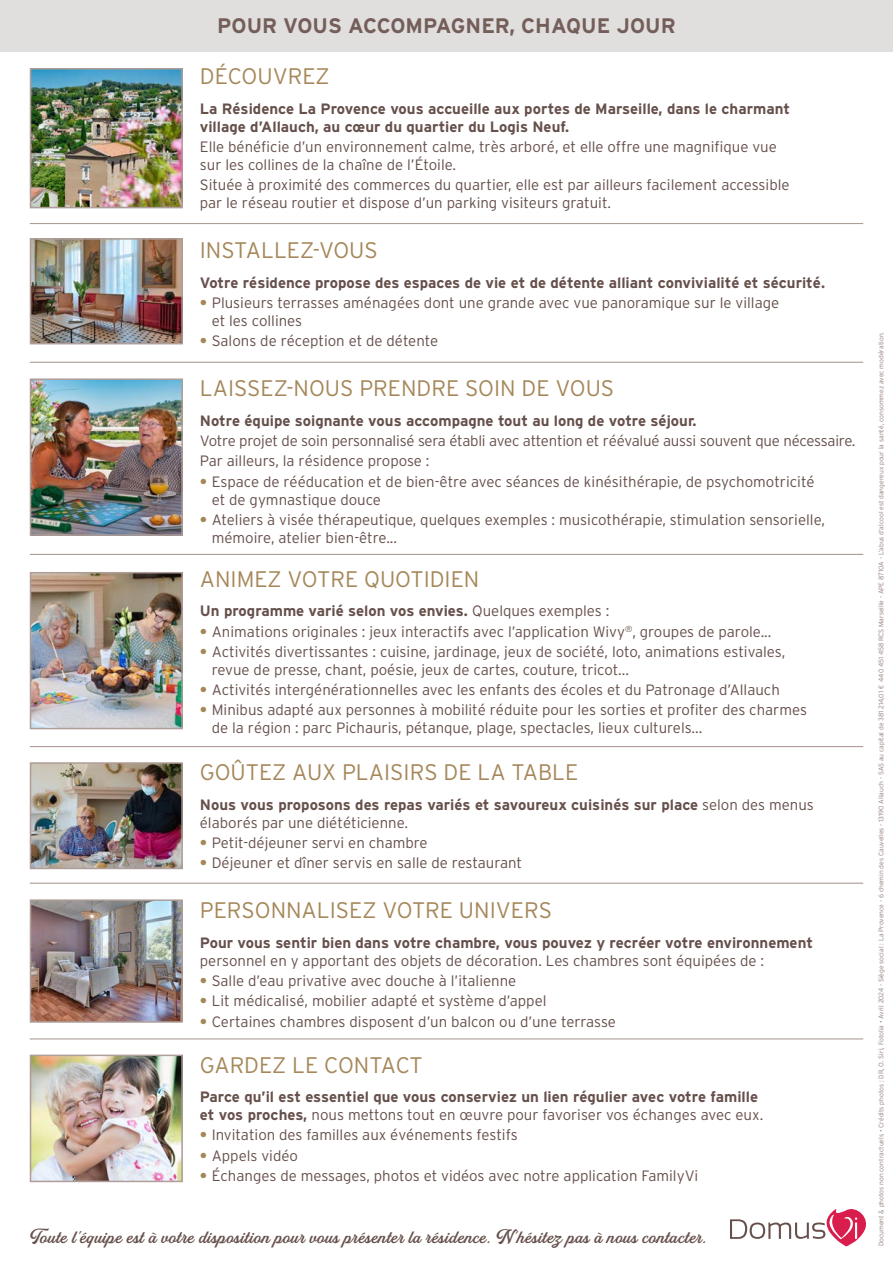
<style>
.page{position:relative;width:893px;height:1263px;background:#fff}
.page>*{position:absolute;margin:0;border:0;box-sizing:border-box;transform-origin:0 0}
.t1{font:300 22.5px "Interstate";color:#a58759}
.t2{font:700 21px "Interstate";color:#745e59}
.t3{font:19.5px "Golden Hills DEMO Regular";letter-spacing:.02em;color:#66504b}
.t4{font:300 15px/18px "Interstate";color:#66504b}
.t5{font:700 15px/18px "Interstate";color:#66504b}
.t6{font:300 6.75px "Interstate";color:#917d78}
.s1{font-weight:700;color:#a58759}
.s2{font-weight:300}
</style>
<div class="page">
<img style="left:33px;top:241px;width:147px;height:100px">
<div style="left:30px;top:238px;width:153px;height:106px;border:2px solid #ae9d98"></div>
<img style="left:33px;top:71px;width:147px;height:134px">
<div style="left:30px;top:68px;width:153px;height:140px;border:2px solid #ae9d98"></div>
<img style="left:33px;top:381px;width:147px;height:152px">
<div style="left:30px;top:378px;width:153px;height:158px;border:2px solid #ae9d98"></div>
<img style="left:33px;top:575px;width:147px;height:151px">
<div style="left:30px;top:572px;width:153px;height:157px;border:2px solid #ae9d98"></div>
<img style="left:33px;top:765px;width:147px;height:101px">
<div style="left:30px;top:762px;width:153px;height:107px;border:2px solid #ae9d98"></div>
<img style="left:33px;top:902px;width:147px;height:118px">
<div style="left:30px;top:899px;width:153px;height:124px;border:2px solid #ae9d98"></div>
<img style="left:33px;top:1057px;width:147px;height:122px">
<div style="left:30px;top:1054px;width:153px;height:128px;border:2px solid #ae9d98"></div>
<svg style="left:730px;top:1209px;width:137px;height:37px"></svg>
<div style="left:0;top:0;width:893px;height:51px;background:#e1dfde"></div>
<hr style="left:30px;top:223px;width:833px;height:1px;background:#ae9d98">
<hr style="left:30px;top:362px;width:833px;height:1px;background:#ae9d98">
<hr style="left:30px;top:554px;width:833px;height:1px;background:#ae9d98">
<hr style="left:30px;top:746px;width:833px;height:1px;background:#ae9d98">
<hr style="left:30px;top:883px;width:833px;height:1px;background:#ae9d98">
<hr style="left:30px;top:1038px;width:833px;height:1px;background:#ae9d98">
<p class="t2" style="left:217px;top:13px;width:460px">POUR VOUS ACCOMPAGNER, CHAQUE JOUR</p>
<p class="t1" style="left:200px;top:62px;width:131px">DÉCOUVREZ</p>
<p class="t5" style="left:200px;top:99px;width:592px">La Résidence La Provence vous accueille aux portes de Marseille, dans le charmant village d’Allauch, au cœur du quartier du Logis Neuf.</p>
<p class="t4" style="left:200px;top:137px;width:578px">Elle bénéficie d’un environnement calme, très arboré, et elle offre une magnifique vue sur les collines de la chaîne de l’Étoile.</p>
<p class="t4" style="left:200px;top:175px;width:591px">Située à proximité des commerces du quartier, elle est par ailleurs facilement accessible par le réseau routier et dispose d’un parking visiteurs gratuit.</p>
<p class="t1" style="left:200px;top:237px;width:179px">INSTALLEZ-VOUS</p>
<p class="t5" style="left:200px;top:274px;width:627px">Votre résidence propose des espaces de vie et de détente alliant convivialité et sécurité.</p>
<p class="t4" style="left:212px;top:294px;width:569px;text-indent:-12px"><span class="s1">•</span> Plusieurs terrasses aménagées dont une grande avec vue panoramique sur le village et les collines</p>
<p class="t4" style="left:200px;top:332px;width:240px"><span class="s1">•</span> Salons de réception et de détente</p>
<p class="t1" style="left:200px;top:375px;width:416px">LAISSEZ-NOUS PRENDRE SOIN DE VOUS</p>
<p class="t5" style="left:200px;top:412px;width:498px">Notre équipe soignante vous accompagne tout au long de votre séjour.</p>
<p class="t4" style="left:200px;top:432px;width:657px">Votre projet de soin personnalisé sera établi avec attention et réévalué aussi souvent que nécessaire.</p>
<p class="t4" style="left:200px;top:452px;width:231px">Par ailleurs, la résidence propose :</p>
<p class="t4" style="left:212px;top:472px;width:604px;text-indent:-12px"><span class="s1">•</span> Espace de rééducation et de bien-être avec séances de kinésithérapie, de psychomotricité et de gymnastique douce</p>
<p class="t4" style="left:212px;top:510px;width:615px;text-indent:-12px"><span class="s1">•</span> Ateliers à visée thérapeutique, quelques exemples : musicothérapie, stimulation sensorielle, mémoire, atelier bien-être...</p>
<p class="t1" style="left:200px;top:565px;width:281px">ANIMEZ VOTRE QUOTIDIEN</p>
<p class="t5" style="left:200px;top:602px;width:411px">Un programme varié selon vos envies. <span class="s2">Quelques exemples :</span></p>
<p class="t4" style="left:200px;top:622px;width:573px"><span class="s1">•</span> Animations originales : jeux interactifs avec l’application Wivy<sup>®</sup>, groupes de parole...</p>
<p class="t4" style="left:212px;top:642px;width:575px;text-indent:-12px"><span class="s1">•</span> Activités divertissantes : cuisine, jardinage, jeux de société, loto, animations estivales, revue de presse, chant, poésie, jeux de cartes, couture, tricot...</p>
<p class="t4" style="left:200px;top:680px;width:581px"><span class="s1">•</span> Activités intergénérationnelles avec les enfants des écoles et du Patronage d’Allauch</p>
<p class="t4" style="left:212px;top:700px;width:597px;text-indent:-12px"><span class="s1">•</span> Minibus adapté aux personnes à mobilité réduite pour les sorties et profiter des charmes de la région : parc Pichauris, pétanque, plage, spectacles, lieux culturels...</p>
<p class="t1" style="left:200px;top:759px;width:380px">GOÛTEZ AUX PLAISIRS DE LA TABLE</p>
<p class="t5" style="left:200px;top:795px;width:616px">Nous vous proposons des repas variés et savoureux cuisinés sur place <span class="s2">selon des menus élaborés par une diététicienne.</span></p>
<p class="t4" style="left:200px;top:834px;width:229px"><span class="s1">•</span> Petit-déjeuner servi en chambre</p>
<p class="t4" style="left:200px;top:854px;width:324px"><span class="s1">•</span> Déjeuner et dîner servis en salle de restaurant</p>
<p class="t1" style="left:200px;top:897px;width:354px">PERSONNALISEZ VOTRE UNIVERS</p>
<p class="t5" style="left:200px;top:934px;width:615px">Pour vous sentir bien dans votre chambre, vous pouvez y recréer votre environnement <span class="s2">personnel en y apportant des objets de décoration. Les chambres sont équipées de :</span></p>
<p class="t4" style="left:200px;top:972px;width:318px"><span class="s1">•</span> Salle d’eau privative avec douche à l’italienne</p>
<p class="t4" style="left:200px;top:992px;width:348px"><span class="s1">•</span> Lit médicalisé, mobilier adapté et système d’appel</p>
<p class="t4" style="left:200px;top:1012px;width:418px"><span class="s1">•</span> Certaines chambres disposent d’un balcon ou d’une terrasse</p>
<p class="t1" style="left:200px;top:1051px;width:224px">GARDEZ LE CONTACT</p>
<p class="t5" style="left:200px;top:1088px;width:565px">Parce qu’il est essentiel que vous conserviez un lien régulier avec votre famille et vos proches, <span class="s2">nous mettons tout en œuvre pour favoriser vos échanges avec eux.</span></p>
<p class="t4" style="left:200px;top:1126px;width:319px"><span class="s1">•</span> Invitation des familles aux événements festifs</p>
<p class="t4" style="left:200px;top:1146px;width:100px"><span class="s1">•</span> Appels vidéo</p>
<p class="t4" style="left:200px;top:1166px;width:500px"><span class="s1">•</span> Échanges de messages, photos et vidéos avec notre application FamilyVi</p>
<p class="t3" style="left:30px;top:1226px;width:679px">Toute l’équipe est à votre disposition pour vous présenter la résidence. N’hésitez pas à nous contacter.</p>
<p class="t6" style="left:877px;top:1246px;width:916px;rotate:-90deg">Document &amp; photos non contractuels • Crédits photos : DR, O. Siri, Fotolia • Avril 2024 - Siège social : La Provence - 6 chemin des Cauvelles - 13190 Allauch - SAS au capital de 381 214,01 € 440 451 458 RCS Marseille - APE 8710A - L’abus d’alcool est dangereux pour la santé, consommez avec modération.</p>
</div>
